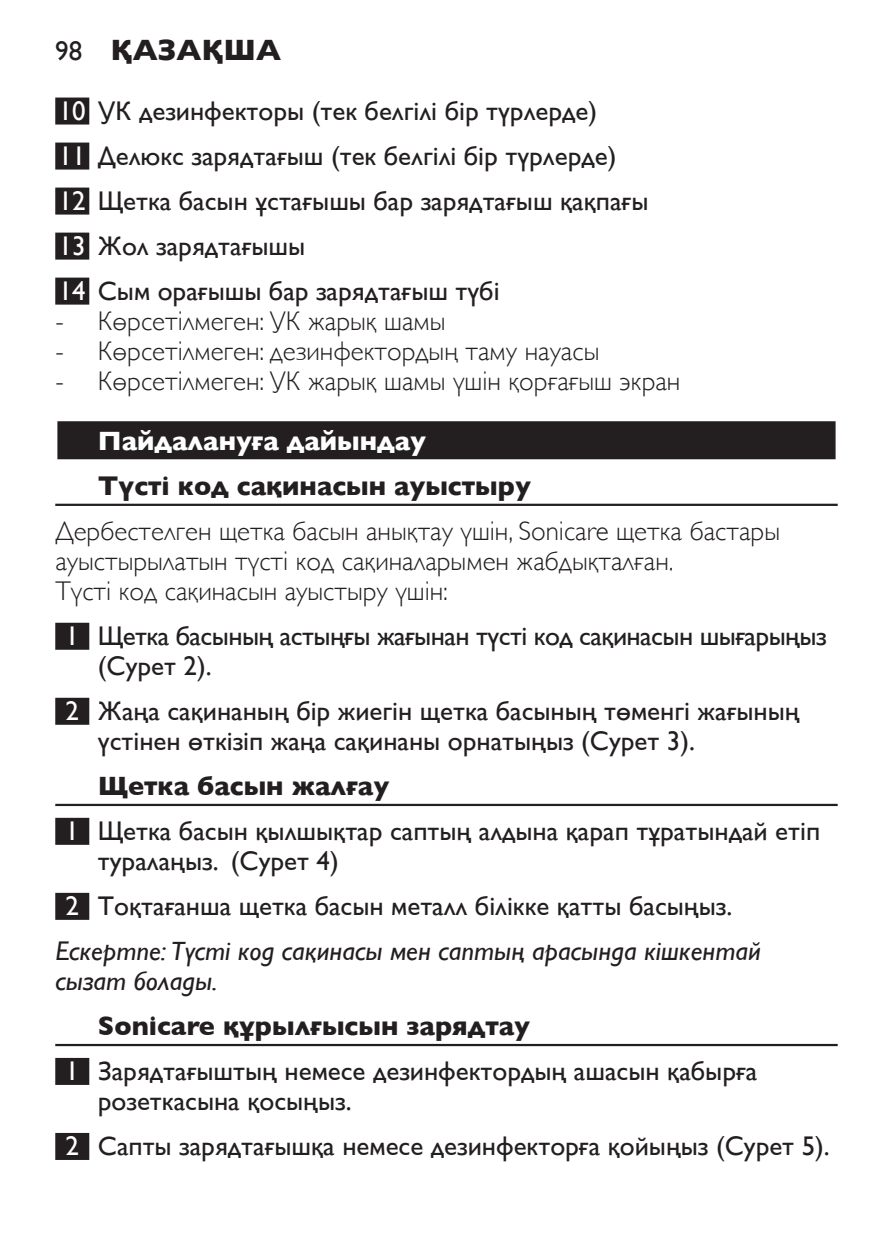
<style>
.page{position:relative;width:893px;height:1259px;background:#fff}
.page>*{position:absolute;margin:0;border:0;box-sizing:border-box;transform-origin:0 0}
.t1{font:700 30px "Gill Sans";color:#231f20}
.t2{font:27px/45px "Gill Sans";color:#231f20}
.t3{font:300 27px/30px "Gill Sans";color:#231f20}
.t4{font:italic 27px "Gill Sans";color:#231f20}
.t5{font:27px/30px "Gill Sans";letter-spacing:-.02em;color:#231f20}
.t6{font:700 27px "Gill Sans";color:#231f20}
.t7{font:700 27px "Gill Sans";color:#fff}
.s1{font-family:"Gill Sans Alt One WGL";font-weight:400;font-size:27px}
.s2{color:#fff}
.s3{font-family:"Gill Sans Alt One WGL Light";font-weight:400}
.s4{font-weight:700}
</style>
<div class="page">
<div style="left:55px;top:98px;width:34px;height:27px;background:#231f20"></div>
<div style="left:55px;top:143px;width:34px;height:27px;background:#231f20"></div>
<div style="left:55px;top:188px;width:34px;height:27px;background:#231f20"></div>
<div style="left:55px;top:233px;width:34px;height:27px;background:#231f20"></div>
<div style="left:55px;top:278px;width:34px;height:27px;background:#231f20"></div>
<div style="left:55px;top:419px;width:783px;height:43px;background:linear-gradient(to right,#c0bebf,#c0bebf)"></div>
<div style="left:57px;top:421px;width:779px;height:38px;background:#231f20"></div>
<hr style="left:55px;top:504px;width:783px;height:2px;background:#231f20">
<div style="left:55px;top:623px;width:34px;height:27px;background:#231f20"></div>
<div style="left:55px;top:698px;width:34px;height:27px;background:#231f20"></div>
<hr style="left:55px;top:804px;width:783px;height:2px;background:#231f20">
<div style="left:55px;top:818px;width:34px;height:27px;background:#231f20"></div>
<div style="left:55px;top:893px;width:34px;height:27px;background:#231f20"></div>
<hr style="left:55px;top:1044px;width:783px;height:2px;background:#231f20">
<div style="left:55px;top:1058px;width:34px;height:27px;background:#231f20"></div>
<div style="left:55px;top:1133px;width:34px;height:27px;background:#231f20"></div>
<p class="t1" style="left:55px;top:32px;width:227px"><span class="s1">98</span> ҚАЗАҚША</p>
<p class="t2" style="left:59px;top:88px;width:591px"><span class="s2">10</span> УК дезинфекторы (тек белгілі бір түрлерде)<br><span class="s2">11</span> Делюкс зарядтағыш (тек белгілі бір түрлерде)<br><span class="s2">12</span> Щетка басын ұстағышы бар зарядтағыш қақпағы <span class="s2">13</span> Жол зарядтағышы<br><span class="s2">14</span> Сым орағышы бар зарядтағыш түбі</p>
<p class="t3" style="left:55px;top:306px;width:392px"><span class="s3">-</span> Көрсетілмеген: УК жарық шамы</p>
<p class="t3" style="left:55px;top:336px;width:546px"><span class="s3">-</span> Көрсетілмеген: дезинфектордың таму науасы</p>
<p class="t3" style="left:55px;top:366px;width:627px"><span class="s3">-</span> Көрсетілмеген: УК жарық шамы үшін қорғағыш экран</p>
<p class="t7" style="left:98px;top:425px;width:330px">Пайдалануға дайындау</p>
<p class="t6" style="left:98px;top:470px;width:434px">Түсті код сақинасын ауыстыру</p>
<p class="t3" style="left:55px;top:516px;width:726px">Дербестелген щетка басын анықтау үшін, Sonicare щетка бастары ауыстырылатын түсті код сақиналарымен жабдықталған.<br>Түсті код сақинасын ауыстыру үшін:</p>
<p class="t5" style="left:98px;top:621px;width:730px;text-indent:-32px"><span class="s2">1</span> Щетка басының астыңғы жағынан түсті код сақинасын шығарыңыз (Cурет 2).</p>
<p class="t2" style="left:98px;top:696px;width:703px;line-height:30px;text-indent:-32px"><span class="s2">2</span> Жаңа сақинаның бір жиегін щетка басының төменгі жағының үстінен өткізіп жаңа сақинаны орнатыңыз (Cурет 3).</p>
<p class="t2" style="left:66px;top:763px;width:756px;text-indent:32px"><span class="s4">Щетка басын жалғау<br></span><span class="s2">1</span> Щетка басын қылшықтар саптың алдына қарап тұратындай етіп</p>
<p class="t2" style="left:98px;top:838px;width:242px">туралаңыз. (Cурет 4)</p>
<p class="t2" style="left:66px;top:883px;width:668px"><span class="s2">2</span> Тоқтағанша щетка басын металл білікке қатты басыңыз.</p>
<p class="t4" style="left:55px;top:936px;width:707px">Ескертпе: Түсті код сақинасы мен саптың арасында кішкентай</p>
<p class="t4" style="left:55px;top:966px;width:164px">сызат болады.</p>
<p class="t2" style="left:66px;top:1003px;width:693px;text-indent:32px"><span class="s4">Sonicare құрылғысын зарядтау<br></span><span class="s2">1</span> Зарядтағыштың немесе дезинфектордың ашасын қабырға</p>
<p class="t2" style="left:66px;top:1078px;width:766px;text-indent:32px">розеткасына қосыңыз.<br><span class="s2">2</span> Сапты зарядтағышқа немесе дезинфекторға қойыңыз (Cурет 5).</p>
</div>
